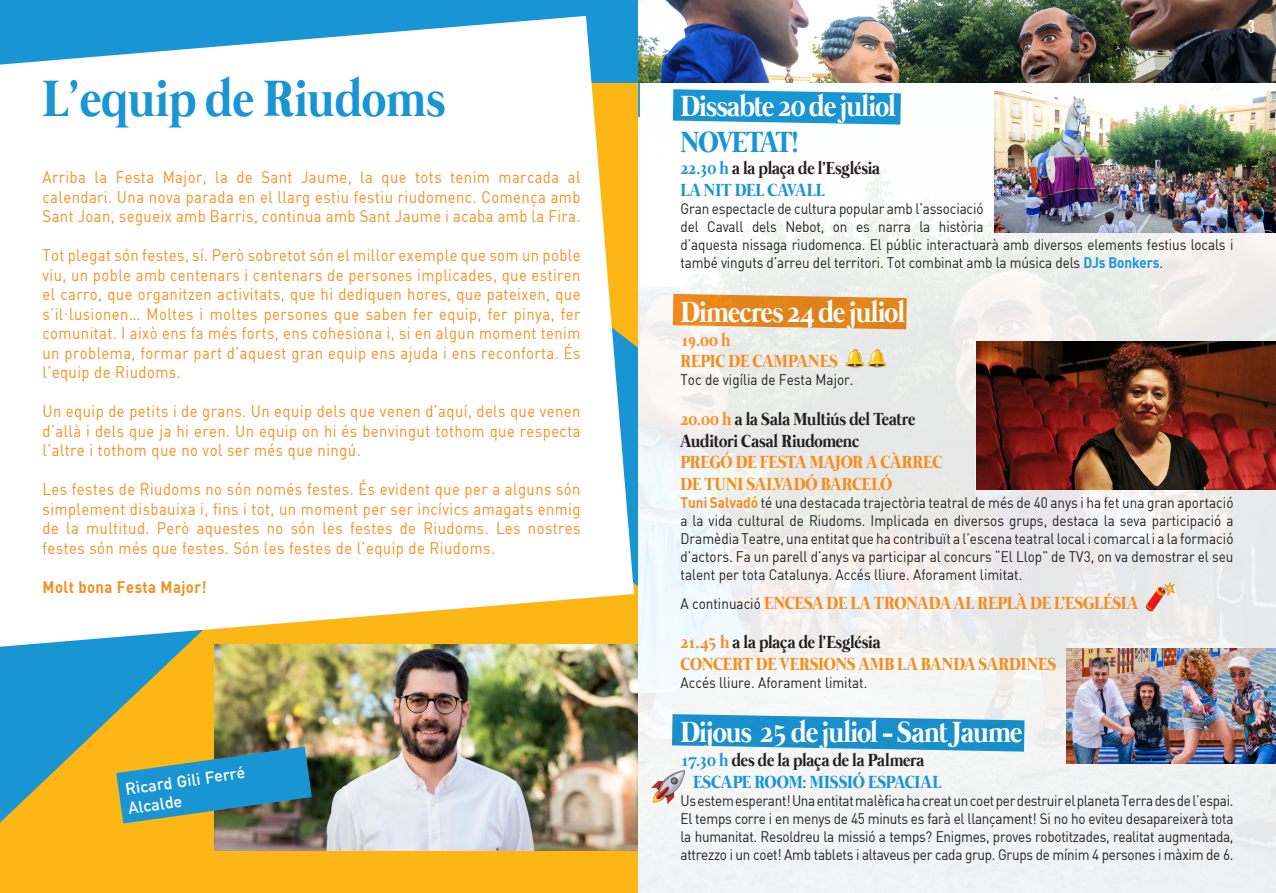
<style>
.page{position:relative;width:1276px;height:893px;background:#fff}
.page>*{position:absolute;margin:0;border:0;box-sizing:border-box;transform-origin:0 0}
.t1{font:700 52.5px "Mermaid";color:#1a95d3;scale:.9 1}
.t2{font:700 30px "Mermaid";letter-spacing:-.03em;color:#fff;scale:.9 1}
.t3{font:700 30px "Mermaid";letter-spacing:-.045em;color:#1a95d3;scale:.9 1}
.t4{font:700 18px "Mermaid";color:#f68e1e;scale:.9 1}
.t5{font:700 18px "Mermaid";letter-spacing:-.015em;color:#231f20;scale:.9 1}
.t6{font:700 18px "Mermaid";letter-spacing:.005em;color:#1a95d3;scale:.9 1}
.t7{font:16.5px/19.5px "DIN";letter-spacing:.03em;color:#f68e1e;text-align:justify;scale:.9 1}
.t8{font:700 16.5px "DIN Alternate";color:#fff}
.t9{font:16.5px "DIN Bold";letter-spacing:.03em;color:#f68e1e;scale:.9 1}
.t10{font:15px/18px "DIN";letter-spacing:-.01em;color:#231f20;scale:.9 1}
.t11{font:700 15px "Antonio";color:#fff}
.s1{font-family:"Arial"}
.s2{color:#1a95d3}
.s3{font-family:"DIN Bold";color:#1a95d3}
.s4{color:#f68e1e}
.s5{font-family:"DIN Bold";color:#f68e1e}
.s6{font-family:"DIN";font-weight:400;font-size:15px;color:#231f20}
</style>
<div class="page">
<div style="left:0;top:0;width:639px;height:117px;background:#1a95d3"></div>
<div style="left:0;top:83px;width:638px;height:810px;background:#fcb615"></div>
<svg style="left:0;top:647px;width:253px;height:204px"></svg>
<img style="left:638px;top:83px;width:638px;height:810px">
<img style="left:638px;top:0;width:638px;height:83px">
<svg style="left:0;top:16px;width:634px;height:631px;background:#f2f5ef"></svg>
<svg style="left:673px;top:89px;width:228px;height:36px;background:#37a2d8"></svg>
<svg style="left:672px;top:714px;width:352px;height:38px;background:#3fa1d2"></svg>
<svg style="left:673px;top:294px;width:233px;height:35px;background:#e59031"></svg>
<img style="left:976px;top:341px;width:300px;height:148px">
<img style="left:995px;top:91px;width:281px;height:142px">
<img style="left:1066px;top:648px;width:210px;height:115px">
<img style="left:214px;top:645px;width:424px;height:205px">
<svg style="left:116px;top:746px;width:196px;height:77px"></svg>
<img style="left:845px;top:349px;width:19px;height:19px">
<img style="left:867px;top:349px;width:19px;height:19px">
<img style="left:1145px;top:581px;width:30px;height:31px">
<img style="left:651px;top:770px;width:34px;height:34px">
<p class="t1" style="left:43px;top:69px;width:449px">L’equip de Riudoms</p>
<p class="t7" style="left:43px;top:167px;width:599px">Arriba la Festa Major, la de Sant Jaume, la que tots tenim marcada al calendari. Una nova parada en el llarg estiu festiu riudomenc. Comença amb Sant Joan, segueix amb Barris, continua amb Sant Jaume i acaba amb la Fira.</p>
<p class="t7" style="left:43px;top:245px;width:599px">Tot plegat són festes, sí. Però sobretot són el millor exemple que som un poble viu, un poble amb centenars i centenars de persones implicades, que estiren el carro, que organitzen activitats, que hi dediquen hores, que pateixen, que s’il<span class="s1">·</span>lusionen… Moltes i moltes persones que saben fer equip, fer pinya, fer comunitat. I això ens fa més forts, ens cohesiona i, si en algun moment tenim un problema, formar part d’aquest gran equip ens ajuda i ens reconforta. És l’equip de Riudoms.</p>
<p class="t7" style="left:43px;top:401px;width:599px">Un equip de petits i de grans. Un equip dels que venen d’aquí, dels que venen d’allà i dels que ja hi eren. Un equip on hi és benvingut tothom que respecta l’altre i tothom que no vol ser més que ningú.</p>
<p class="t7" style="left:43px;top:479px;width:599px">Les festes de Riudoms no són només festes. És evident que per a alguns són simplement disbauixa i, fins i tot, un moment per ser incívics amagats enmig de la multitud. Però aquestes no són les festes de Riudoms. Les nostres festes són més que festes. Són les festes de l’equip de Riudoms.</p>
<p class="t9" style="left:43px;top:576px;width:184px">Molt bona Festa Major!</p>
<p class="t8" style="left:124px;top:777px;width:122px;rotate:-8deg">Ricard Gili Ferré</p>
<p class="t8" style="left:127px;top:796px;width:55px;rotate:-8deg">Alcalde</p>
<p class="t11" style="left:1247px;top:15px;width:9px">3</p>
<p class="t2" style="left:680px;top:89px;width:241px">Dissabte 20 de juliol</p>
<p class="t3" style="left:680px;top:125px;width:133px">NOVETAT!</p>
<p class="t5" style="left:680px;top:158px;width:223px"><span class="s2">22.30 h</span> a la plaça de l’Església</p>
<p class="t6" style="left:680px;top:179px;width:162px">LA NIT DEL CAVALL</p>
<p class="t10" style="left:680px;top:199px;width:338px">Gran espectacle de cultura popular amb l’associació del Cavall dels Nebot, on es narra la història</p>
<p class="t10" style="left:680px;top:235px;width:616px">d’aquesta nissaga riudomenca. El públic interactuarà amb diversos elements festius locals i també vinguts d’arreu del territori. Tot combinat amb la música dels <span class="s3">DJs Bonkers</span>.</p>
<p class="t2" style="left:680px;top:295px;width:251px">Dimecres 24 de juliol</p>
<p class="t4" style="left:680px;top:329px;width:57px">19.00 h</p>
<p class="t4" style="left:680px;top:351px;width:176px">REPIC DE CAMPANES</p>
<p class="t10" style="left:680px;top:371px;width:194px">Toc de vigília de Festa Major.</p>
<p class="t5" style="left:680px;top:409px;width:263px"><span class="s4">20.00 h</span> a la Sala Multiús del Teatre</p>
<p class="t5" style="left:680px;top:430px;width:200px">Auditori Casal Riudomenc</p>
<p class="t4" style="left:680px;top:452px;width:292px">PREGÓ DE FESTA MAJOR A CÀRREC</p>
<p class="t4" style="left:680px;top:473px;width:237px">DE TUNI SALVADÓ BARCELÓ</p>
<p class="t10" style="left:680px;top:493px;width:616px;text-align:justify"><span class="s5">Tuni Salvadó</span> té una destacada trajectòria teatral de més de 40 anys i ha fet una gran aportació a la vida cultural de Riudoms. Implicada en diversos grups, destaca la seva participació a Dramèdia Teatre, una entitat que ha contribuït a l’escena teatral local i comarcal i a la formació d’actors. Fa un parell d’anys va participar al concurs “El Llop” de TV3, on va demostrar el seu talent per tota Catalunya. Accés lliure. Aforament limitat.</p>
<p class="t4" style="left:680px;top:593px;width:510px"><span class="s6">A continuació</span> ENCESA DE LA TRONADA AL REPLÀ DE L’ESGLÉSIA</p>
<p class="t5" style="left:680px;top:632px;width:224px"><span class="s4">21.45 h</span> a la plaça de l’Església</p>
<p class="t4" style="left:680px;top:654px;width:419px">CONCERT DE VERSIONS AMB LA BANDA SARDINES</p>
<p class="t10" style="left:680px;top:673px;width:209px">Accés lliure. Aforament limitat.</p>
<p class="t2" style="left:680px;top:715px;width:381px">Dijous 25 de juliol - Sant Jaume</p>
<p class="t5" style="left:680px;top:750px;width:272px"><span class="s2">17.30 h</span> des de la plaça de la Palmera</p>
<p class="t6" style="left:693px;top:771px;width:277px">ESCAPE ROOM: MISSIÓ ESPACIAL</p>
<p class="t10" style="left:680px;top:791px;width:616px;text-align:justify">Us estem esperant! Una entitat malèfica ha creat un coet per destruir el planeta Terra des de l’espai.<br>El temps corre i en menys de 45 minuts es farà el llançament! Si no ho eviteu desapareixerà tota la humanitat. Resoldreu la missió a temps? Enigmes, proves robotitzades, realitat augmentada, attrezzo i un coet! Amb tablets i altaveus per cada grup. Grups de mínim 4 persones i màxim de 6.</p>
</div>
